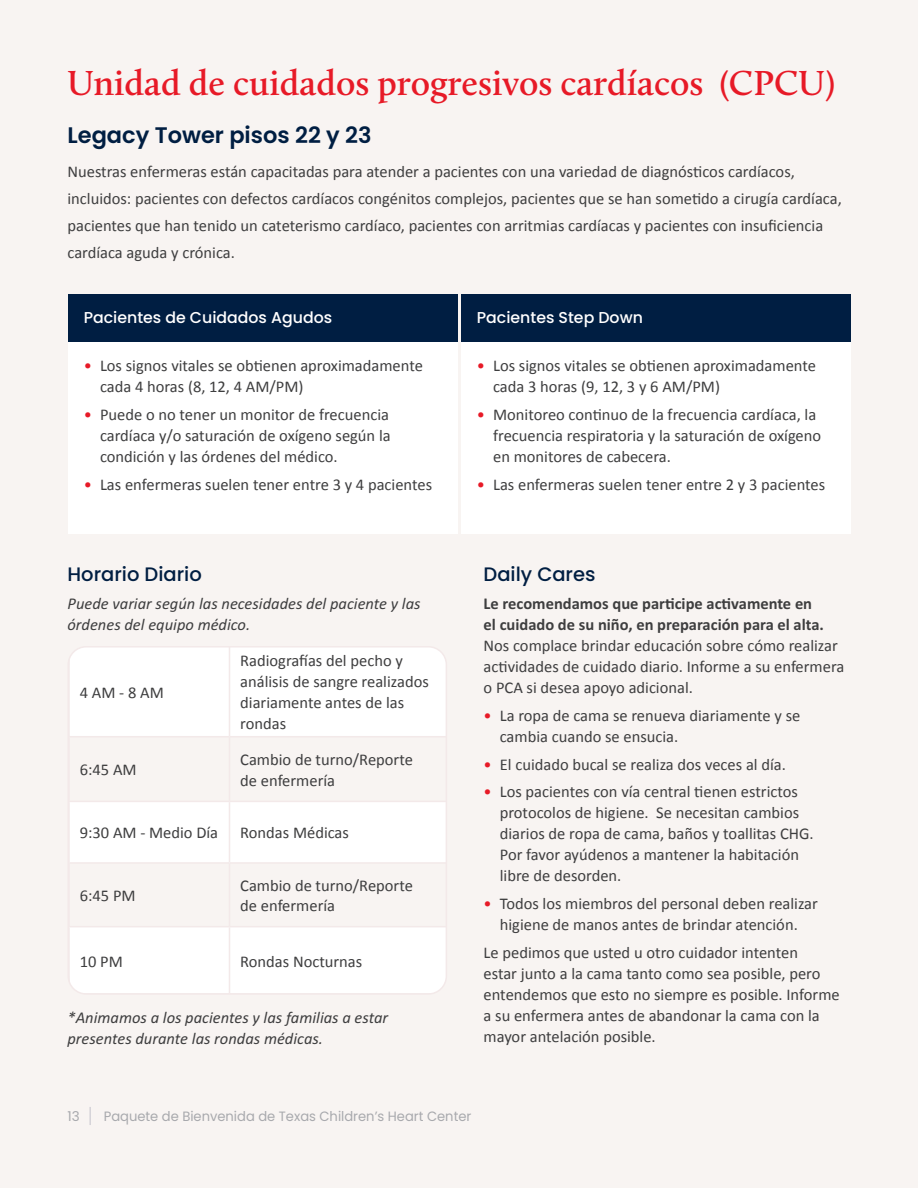
<style>
.page{position:relative;width:918px;height:1188px;background:#f8f4f2}
.page>*{position:absolute;margin:0;border:0;box-sizing:border-box;transform-origin:0 0}
.t1{font:600 36px "Calluna";color:#e71a27}
.Body_headers{font:600 22.5px "Poppins";color:#001e42}
.Body_headers-2{font:500 19.5px "Poppins";color:#001e42}
.Body{font:16.5px/21px "Calibri";color:#3e3e3f}
.Body-2{font:italic 16.5px/21px "Calibri";color:#3e3e3f}
.table_header{font:500 15.75px "Poppins";color:#fff}
.t2{font:13.5px "Poppins";color:#a8a9ad}
.s1{color:#e71a27}
.s2{font-weight:700}
</style>
<div class="page">
<svg style="left:90px;top:1107px;width:1px;height:18px"></svg>
<div style="left:68px;top:294px;width:390px;height:49px;background:#001e42"></div>
<div style="left:68px;top:343px;width:390px;height:191px;background:#fff"></div>
<div style="left:461px;top:294px;width:390px;height:49px;background:#001e42"></div>
<div style="left:461px;top:343px;width:390px;height:191px;background:#fff"></div>
<div style="left:71px;top:649px;width:373px;height:343px;background:#fff"></div>
<svg style="left:71px;top:737px;width:373px;height:189px"></svg>
<hr style="left:68px;top:647px;width:162px;height:1px;background:#f3e9e9">
<hr style="left:68px;top:647px;width:2px;height:89px;background:#f3e9e9">
<hr style="left:230px;top:647px;width:216px;height:1px;background:#f3e9e9">
<hr style="left:229px;top:647px;width:1px;height:89px;background:#f3e9e9">
<hr style="left:68px;top:736px;width:162px;height:1px;background:#f3e9e9">
<hr style="left:230px;top:736px;width:216px;height:1px;background:#f3e9e9">
<hr style="left:229px;top:737px;width:1px;height:64px;background:#f3e9e9">
<hr style="left:68px;top:801px;width:162px;height:1px;background:#f3e9e9">
<hr style="left:230px;top:801px;width:216px;height:1px;background:#f3e9e9">
<hr style="left:229px;top:802px;width:1px;height:60px;background:#f3e9e9">
<hr style="left:68px;top:862px;width:162px;height:2px;background:#f3e9e9">
<hr style="left:230px;top:862px;width:216px;height:2px;background:#f3e9e9">
<hr style="left:229px;top:864px;width:1px;height:62px;background:#f3e9e9">
<hr style="left:68px;top:926px;width:162px;height:1px;background:#f3e9e9">
<hr style="left:68px;top:927px;width:2px;height:66px;background:#f3e9e9">
<hr style="left:230px;top:926px;width:216px;height:1px;background:#f3e9e9">
<hr style="left:229px;top:927px;width:1px;height:66px;background:#f3e9e9">
<hr style="left:68px;top:993px;width:162px;height:1px;background:#f3e9e9">
<hr style="left:230px;top:993px;width:216px;height:1px;background:#f3e9e9">
<div style="left:68px;top:646px;width:379px;height:349px;border:2px solid #f3e9e9;border-radius:18px"></div>
<p class="t1" style="left:68px;top:61px;width:769px">Unidad de cuidados progresivos cardíacos (CPCU)</p>
<p class="Body_headers" style="left:68px;top:122px;width:306px">Legacy Tower pisos 22 y 23</p>
<p class="Body" style="left:68px;top:157px;width:776px;line-height:27px">Nuestras enfermeras están capacitadas para atender a pacientes con una variedad de diagnósticos cardíacos, incluidos: pacientes con defectos cardíacos congénitos complejos, pacientes que se han sometido a cirugía cardíaca, pacientes que han tenido un cateterismo cardíaco, pacientes con arritmias cardíacas y pacientes con insuficiencia cardíaca aguda y crónica.</p>
<p class="table_header" style="left:84px;top:309px;width:250px">Pacientes de Cuidados Agudos</p>
<p class="Body" style="left:100px;top:355px;width:324px;text-indent:-16px"><span class="s1">•</span> Los signos vitales se obtienen aproximadamente cada 4 horas (8, 12, 4 AM/PM)</p>
<p class="Body" style="left:100px;top:404px;width:292px;text-align:justify;text-indent:-16px"><span class="s1">•</span> Puede o no tener un monitor de frecuencia cardíaca y/o saturación de oxígeno según la condición y las órdenes del médico.</p>
<p class="Body" style="left:84px;top:473px;width:350px"><span class="s1">•</span> Las enfermeras suelen tener entre 3 y 4 pacientes</p>
<p class="Body_headers-2" style="left:68px;top:563px;width:136px">Horario Diario</p>
<p class="Body-2" style="left:68px;top:592px;width:355px">Puede variar según las necesidades del paciente y las órdenes del equipo médico.</p>
<p class="Body" style="left:80px;top:681px;width:86px">4 AM - 8 AM</p>
<p class="Body" style="left:240px;top:650px;width:190px">Radiografías del pecho y análisis de sangre realizados diariamente antes de las rondas</p>
<p class="Body" style="left:80px;top:759px;width:58px">6:45 AM</p>
<p class="Body" style="left:240px;top:748px;width:174px">Cambio de turno/Reporte de enfermería</p>
<p class="Body" style="left:80px;top:822px;width:140px">9:30 AM - Medio Día</p>
<p class="Body" style="left:240px;top:822px;width:110px">Rondas Médicas</p>
<p class="Body" style="left:80px;top:885px;width:57px">6:45 PM</p>
<p class="Body" style="left:240px;top:875px;width:174px;line-height:19.8px">Cambio de turno/Reporte de enfermería</p>
<p class="Body" style="left:80px;top:950px;width:45px">10 PM</p>
<p class="Body" style="left:240px;top:950px;width:124px">Rondas Nocturnas</p>
<p class="Body-2" style="left:67px;top:1006px;width:322px">*Animamos a los pacientes y las familias a estar presentes durante las rondas médicas.</p>
<p class="table_header" style="left:477px;top:309px;width:167px">Pacientes Step Down</p>
<p class="Body" style="left:493px;top:355px;width:324px;text-indent:-16px"><span class="s1">•</span> Los signos vitales se obtienen aproximadamente cada 3 horas (9, 12, 3 y 6 AM/PM)</p>
<p class="Body" style="left:493px;top:404px;width:330px;text-indent:-16px"><span class="s1">•</span> Monitoreo continuo de la frecuencia cardíaca, la frecuencia respiratoria y la saturación de oxígeno en monitores de cabecera.</p>
<p class="Body" style="left:477px;top:473px;width:350px"><span class="s1">•</span> Las enfermeras suelen tener entre 2 y 3 pacientes</p>
<p class="Body_headers-2" style="left:484px;top:563px;width:113px">Daily Cares</p>
<p class="Body" style="left:484px;top:593px;width:362px"><span class="s2">Le recomendamos que participe activamente en<br>el cuidado de su niño, en preparación para el alta.<br></span>Nos complace brindar educación sobre cómo realizar actividades de cuidado diario. Informe a su enfermera o PCA si desea apoyo adicional.</p>
<p class="Body" style="left:500px;top:704px;width:302px;text-indent:-16px"><span class="s1">•</span> La ropa de cama se renueva diariamente y se cambia cuando se ensucia.</p>
<p class="Body" style="left:484px;top:753px;width:304px"><span class="s1">•</span> El cuidado bucal se realiza dos veces al día.</p>
<p class="Body" style="left:500px;top:781px;width:315px;text-indent:-16px"><span class="s1">•</span> Los pacientes con vía central tienen estrictos protocolos de higiene. Se necesitan cambios diarios de ropa de cama, baños y toallitas CHG.<br>Por favor ayúdenos a mantener la habitación libre de desorden.</p>
<p class="Body" style="left:484px;top:893px;width:336px;text-align:center"><span class="s1">•</span> Todos los miembros del personal deben realizar higiene de manos antes de brindar atención.</p>
<p class="Body" style="left:484px;top:941px;width:358px">Le pedimos que usted u otro cuidador intenten<br>estar junto a la cama tanto como sea posible, pero entendemos que esto no siempre es posible. Informe a su enfermera antes de abandonar la cama con la mayor antelación posible.</p>
<p class="t2" style="left:68px;top:1109px;width:14px">13</p>
<p class="t2" style="left:104px;top:1109px;width:369px">Paquete de Bienvenida de Texas Children’s Heart Center</p>
</div>
